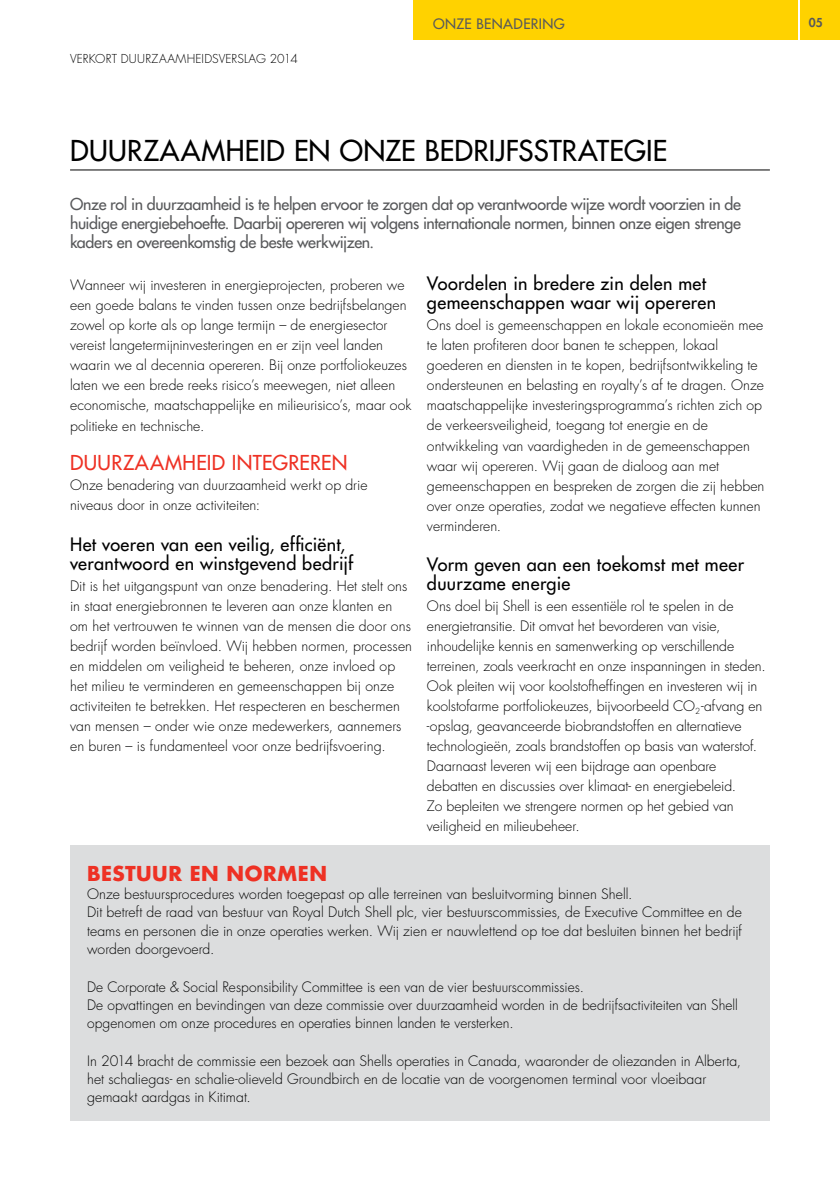
<style>
.page{position:relative;width:840px;height:1191px;background:#fff}
.page>*{position:absolute;margin:0;border:0;box-sizing:border-box;transform-origin:0 0}
.t1{font:500 28px "Futura Std";letter-spacing:.01em;color:#000}
.t2{font:500 20px "Futura Std";letter-spacing:.02em;color:#ee3124}
.t3{font:700 20px "Futura Std";letter-spacing:.025em;color:#ee3124}
.t4{font:500 18px/19px "Futura Std";letter-spacing:.02em;color:#000}
.t5{font:500 16px/19px "Futura Std";letter-spacing:-.02em;color:#58595b;text-align:justify}
.t6{font:300 14px/20px "Futura Std";color:#000}
.t7{font:500 14px "Futura Std";letter-spacing:.025em;color:#58595b}
.t8{font:300 12px "Futura Std";letter-spacing:.01em;color:#000}
.t9{font:800 12px "Futura Std";color:#58595b}
</style>
<div class="page">
<div style="left:799px;top:0;width:40px;height:40px;background:#ffd200"></div>
<div style="left:413px;top:0;width:384px;height:40px;background:#ffd200"></div>
<div style="left:70px;top:845px;width:699px;height:275px;background:#dcddde"></div>
<hr style="left:70px;top:170px;width:699px;height:1px;background:#000">
<p class="t8" style="left:70px;top:52px;width:229px">VERKORT DUURZAAMHEIDSVERSLAG 2014</p>
<p class="t7" style="left:433px;top:15px;width:22px">ONZE</p>
<p class="t7" style="left:476px;top:15px;width:19px">BENA</p>
<p class="t7" style="left:513px;top:15px;width:35px">DERING</p>
<p class="t9" style="left:808px;top:15px;width:15px">05</p>
<h1 class="t1" style="left:70px;top:133px;width:94px">DUU RZAA</h1>
<h1 class="t1" style="left:201px;top:133px;width:180px">MHEID EN ONZE</h1>
<h1 class="t1" style="left:424px;top:133px;width:169px">BEDRIJFSSTRATEGIE</h1>
<p class="t5" style="left:70px;top:195px;width:672px">Onze rol in duurzaamheid is te helpen ervoor te zorgen dat op verantwoorde wijze wordt voorzien in de huidige energiebehoefte. Daarbij opereren wij volgens internationale normen, binnen onze eigen strenge kaders en overeenkomstig de beste werkwijzen.</p>
<p class="t6" style="left:70px;top:276px;width:343px">Wanneer wij investeren in energieprojecten, proberen we een goede balans te vinden tussen onze bedrijfsbelangen zowel op korte als op lange termijn – de energiesector vereist langetermijninvesteringen en er zijn veel landen waarin we al decennia opereren. Bij onze portfoliokeuzes laten we een brede reeks risico’s meewegen, niet alleen economische, maatschappelijke en milieurisico’s, maar ook politieke en technische.</p>
<h2 class="t2" style="left:70px;top:450px;width:68px">DUU RZAA</h2>
<h2 class="t2" style="left:165px;top:450px;width:79px">MHEID INTEG</h2>
<h2 class="t2" style="left:288px;top:450px;width:46px">REREN</h2>
<p class="t6" style="left:70px;top:476px;width:299px">Onze benadering van duurzaamheid werkt op drie niveaus door in onze activiteiten:</p>
<p class="t4" style="left:70px;top:534px;width:285px">Het voeren van een veilig, efficiënt, verantwoord en winstgevend bedrijf</p>
<p class="t6" style="left:70px;top:576px;width:343px">Dit is het uitgangspunt van onze benadering. Het stelt ons in staat energiebronnen te leveren aan onze klanten en om het vertrouwen te winnen van de mensen die door ons bedrijf worden beïnvloed. Wij hebben normen, processen en middelen om veiligheid te beheren, onze invloed op het milieu te verminderen en gemeenschappen bij onze activiteiten te betrekken. Het respecteren en beschermen van mensen – onder wie onze medewerkers, aannemers en buren – is fundamenteel voor onze bedrijfsvoering.</p>
<p class="t4" style="left:427px;top:274px;width:290px">Voordelen in bredere zin delen met gemeenschappen waar wij opereren</p>
<p class="t6" style="left:427px;top:316px;width:339px">Ons doel is gemeenschappen en lokale economieën mee te laten profiteren door banen te scheppen, lokaal goederen en diensten in te kopen, bedrijfsontwikkeling te ondersteunen en belasting en royalty’s af te dragen. Onze maatschappelijke investeringsprogramma’s richten zich op de verkeersveiligheid, toegang tot energie en de ontwikkeling van vaardigheden in de gemeenschappen waar wij opereren. Wij gaan de dialoog aan met gemeenschappen en bespreken de zorgen die zij hebben over onze operaties, zodat we negatieve effecten kunnen verminderen.</p>
<p class="t4" style="left:427px;top:554px;width:318px">Vorm geven aan een toekomst met meer duurzame energie</p>
<p class="t6" style="left:427px;top:596px;width:340px">Ons doel bij Shell is een essentiële rol te spelen in de energietransitie. Dit omvat het bevorderen van visie, inhoudelijke kennis en samenwerking op verschillende terreinen, zoals veerkracht en onze inspanningen in steden.<br>Ook pleiten wij voor koolstofheffingen en investeren wij in koolstofarme portfoliokeuzes, bijvoorbeeld CO<sub>2</sub>-afvang en -opslag, geavanceerde biobrandstoffen en alternatieve technologieën, zoals brandstoffen op basis van waterstof.<br>Daarnaast leveren wij een bijdrage aan openbare debatten en discussies over klimaat- en energiebeleid.<br>Zo bepleiten we strengere normen op het gebied van veiligheid en milieubeheer.</p>
<h2 class="t3" style="left:87px;top:860px;width:241px">BESTUUR EN NORMEN</h2>
<p class="t6" style="left:87px;top:885px;width:656px;line-height:18px">Onze bestuursprocedures worden toegepast op alle terreinen van besluitvorming binnen Shell.<br>Dit betreft de raad van bestuur van Royal Dutch Shell plc, vier bestuurscommissies, de Executive Committee en de teams en personen die in onze operaties werken. Wij zien er nauwlettend op toe dat besluiten binnen het bedrijf worden doorgevoerd.</p>
<p class="t6" style="left:87px;top:977px;width:652px;line-height:18px">De Corporate &amp; Social Responsibility Committee is een van de vier bestuurscommissies.<br>De opvattingen en bevindingen van deze commissie over duurzaamheid worden in de bedrijfsactiviteiten van Shell opgenomen om onze procedures en operaties binnen landen te versterken.</p>
<p class="t6" style="left:87px;top:1051px;width:655px;line-height:18px">In 2014 bracht de commissie een bezoek aan Shells operaties in Canada, waaronder de oliezanden in Alberta, het schaliegas- en schalie-olieveld Groundbirch en de locatie van de voorgenomen terminal voor vloeibaar gemaakt aardgas in Kitimat.</p>
</div>
